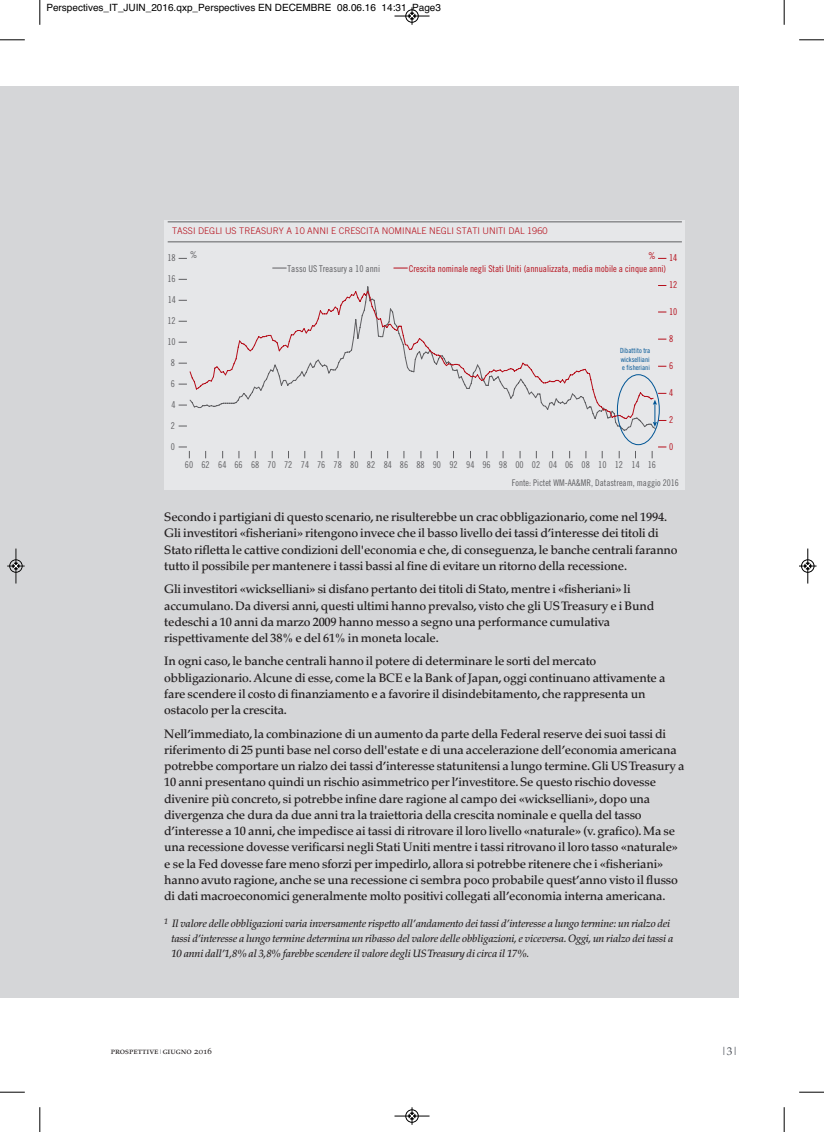
<style>
.page{position:relative;width:824px;height:1132px;background:#fff}
.page>*{position:absolute;margin:0;border:0;box-sizing:border-box;transform-origin:0 0}
.t1{font:500 12.25px/16.2px "Palatino";letter-spacing:-.015em;color:#231f20}
.t2{font:11.25px "Palatino Linotype";color:#4c5159}
.t3{font:italic 500 10.62px/15px "Palatino";letter-spacing:-.015em;color:#231f20}
.t4{font:10px "Helvetica";color:#000}
.t5{font:9.38px "Trade Gothic Cond Eighteen";color:#5f5f62}
.t6{font:9.38px "Trade Gothic LT Std Cn 18";color:#b50e1a}
.t7{font:9.38px "Trade Gothic Cond Eighteen";color:#b50e1a}
.t8{font:300 9.12px "Trade Gothic";color:#b50e1a}
.t9{font:9.12px "Trade Gothic LT Std Cn 18";color:#5f5f62}
.t10{font:8.75px "Palatino SC";color:#231f20}
.t11{font:7.12px/8.5px "Trade Gothic Cond Eighteen";color:#005595;text-align:justify}
.s1{font-family:"Palatino";font-size:6.25px;color:#4c5159}
</style>
<div class="page">
<div style="left:0;top:86px;width:738px;height:912px;background:#d5d6d8"></div>
<div style="left:164px;top:220px;width:520px;height:270px;background:#e6e7e9"></div>
<hr style="left:168px;top:242px;width:514px;height:1px;background:#5f5f62">
<hr style="left:168px;top:222px;width:514px;height:1px;background:#5f5f62">
<svg style="left:179px;top:447px;width:11px;height:11px"></svg>
<svg style="left:652px;top:447px;width:14px;height:11px"></svg>
<svg style="left:189px;top:290px;width:465px;height:130px"></svg>
<svg style="left:273px;top:268px;width:13px;height:1px"></svg>
<svg style="left:394px;top:268px;width:13px;height:1px"></svg>
<div style="left:617px;top:374px;width:43px;height:71px;border:1px solid #005595;border-radius:50%"></div>
<svg style="left:653px;top:400px;width:13px;height:27px"></svg>
<svg style="left:39px;top:0;width:2px;height:25px"></svg>
<svg style="left:0;top:39px;width:25px;height:2px"></svg>
<svg style="left:783px;top:0;width:2px;height:25px"></svg>
<svg style="left:799px;top:39px;width:25px;height:2px"></svg>
<svg style="left:39px;top:1107px;width:2px;height:25px"></svg>
<svg style="left:0;top:1092px;width:25px;height:1px"></svg>
<svg style="left:783px;top:1107px;width:2px;height:25px"></svg>
<svg style="left:799px;top:1092px;width:25px;height:1px"></svg>
<div style="left:405px;top:9px;width:14px;height:14px;border:1px solid #fff;border-radius:50%"></div>
<hr style="left:394px;top:16px;width:35px;height:1px;background:#000">
<div style="left:405px;top:10px;width:13px;height:12px;border:1px solid #000;border-radius:50%"></div>
<svg style="left:409px;top:7px;width:6px;height:18px"></svg>
<div style="left:405px;top:1109px;width:14px;height:14px;border:1px solid #fff;border-radius:50%"></div>
<hr style="left:394px;top:1116px;width:35px;height:1px;background:#000">
<div style="left:405px;top:1110px;width:13px;height:12px;border:1px solid #000;border-radius:50%"></div>
<svg style="left:409px;top:1107px;width:6px;height:18px"></svg>
<div style="left:9px;top:559px;width:14px;height:14px;border:1px solid #fff;border-radius:50%"></div>
<hr style="left:16px;top:549px;width:1px;height:35px;background:#000">
<div style="left:10px;top:560px;width:12px;height:12px;border:1px solid #000;border-radius:50%"></div>
<svg style="left:7px;top:563px;width:18px;height:6px"></svg>
<div style="left:801px;top:559px;width:13px;height:14px;border:1px solid #fff;border-radius:50%"></div>
<hr style="left:807px;top:549px;width:1px;height:35px;background:#000">
<div style="left:801px;top:560px;width:13px;height:12px;border:1px solid #000;border-radius:50%"></div>
<svg style="left:799px;top:563px;width:17px;height:6px"></svg>
<p class="t4" style="left:46px;top:2px;width:396px">Perspectives_IT_JUIN_2016.qxp_Perspectives EN DECEMBRE 08.06.16 14:31 Page3</p>
<p class="t8" style="left:172px;top:228px;width:377px">TASSI DEGLI US TREASURY A 10 ANNI E CRESCITA NOMINALE NEGLI STATI UNITI DAL 1960</p>
<p class="t5" style="left:167px;top:254px;width:10px">18</p>
<p class="t5" style="left:190px;top:251px;width:9px">%</p>
<p class="t7" style="left:648px;top:252px;width:9px">%</p>
<p class="t7" style="left:669px;top:254px;width:10px">14</p>
<p class="t5" style="left:167px;top:275px;width:10px">16</p>
<p class="t5" style="left:168px;top:296px;width:10px">14</p>
<p class="t5" style="left:167px;top:317px;width:10px">12</p>
<p class="t5" style="left:167px;top:338px;width:10px">10</p>
<p class="t5" style="left:171px;top:359px;width:6px">8</p>
<p class="t5" style="left:171px;top:380px;width:6px">6</p>
<p class="t5" style="left:171px;top:401px;width:6px">4</p>
<p class="t5" style="left:171px;top:422px;width:6px">2</p>
<p class="t5" style="left:171px;top:443px;width:6px">0</p>
<p class="t5" style="left:287px;top:265px;width:94px">Tasso US Treasury a 10 anni</p>
<p class="t6" style="left:409px;top:265px;width:259px">Crescita nominale negli Stati Uniti (annualizzata, media mobile a cinque anni)</p>
<p class="t7" style="left:669px;top:281px;width:10px">12</p>
<p class="t7" style="left:669px;top:308px;width:10px">10</p>
<p class="t11" style="left:620px;top:347px;width:32px">Dibattito tra wickselliani e fisheriani</p>
<p class="t7" style="left:669px;top:335px;width:6px">8</p>
<p class="t7" style="left:669px;top:362px;width:6px">6</p>
<p class="t7" style="left:669px;top:389px;width:6px">4</p>
<p class="t7" style="left:669px;top:416px;width:6px">2</p>
<p class="t7" style="left:669px;top:443px;width:6px">0</p>
<p class="t5" style="left:185px;top:461px;width:473px">60 62 64 66 68 70 72 74 76 78 80 82 84 86 88 90 92 94 96 98 00 02 04 06 08 10 12 14 16</p>
<p class="t9" style="left:512px;top:479px;width:169px">Fonte: Pictet WM-AA&amp;MR, Datastream, maggio 2016</p>
<p class="t1" style="left:164px;top:510px;width:515px">Secondo i partigiani di questo scenario,ne risulterebbe un crac obbligazionario, come nel 1994.<br>Gli investitori «fisheriani» ritengono invece che il basso livello dei tassi d’interesse dei titoli di Stato rifletta le cattive condizioni dell'economia e che,di conseguenza,le banche centrali faranno tutto il possibile per mantenere i tassi bassi al fine di evitare un ritorno della recessione.</p>
<p class="t1" style="left:164px;top:582px;width:491px">Gli investitori «wickselliani» si disfano pertanto dei titoli di Stato,mentre i «fisheriani» li accumulano.Da diversi anni,questi ultimi hanno prevalso,visto che gli USTreasury e i Bund tedeschi a 10 anni da marzo 2009 hanno messo a segno una performance cumulativa rispettivamente del 38% e del 61% in moneta locale.</p>
<p class="t1" style="left:164px;top:654px;width:502px">In ogni caso,le banche centrali hanno il potere di determinare le sorti del mercato obbligazionario.Alcune di esse, come la BCE e la Bank of Japan,oggi continuano attivamente a fare scendere il costo di finanziamento e a favorire il disindebitamento, che rappresenta un ostacolo per la crescita.</p>
<p class="t1" style="left:164px;top:727px;width:521px">Nell’immediato,la combinazione di un aumento da parte della Federal reserve dei suoi tassi di riferimento di 25 punti base nel corso dell'estate e di una accelerazione dell’economia americana potrebbe comportare un rialzo dei tassi d’interesse statunitensi a lungo termine.Gli USTreasury a 10 anni presentano quindi un rischio asimmetrico per l’investitore.Se questo rischio dovesse divenire più concreto, si potrebbe infine dare ragione al campo dei «wickselliani»,dopo una divergenza che dura da due anni tra la traiettoria della crescita nominale e quella del tasso d’interesse a 10 anni, che impedisce ai tassi di ritrovare il loro livello «naturale» (v.grafico).Ma se una recessione dovesse verificarsi negli Stati Uniti mentre i tassi ritrovano il loro tasso «naturale» e se la Fed dovesse fare meno sforzi per impedirlo, allora si potrebbe ritenere che i «fisheriani» hanno avuto ragione, anche se una recessione ci sembra poco probabile quest’anno visto il flusso di dati macroeconomici generalmente molto positivi collegati all’economia interna americana.</p>
<p class="t3" style="left:171px;top:917px;width:503px;text-indent:-7px"><sup>1</sup> Il valore delle obbligazioni varia inversamente rispetto all’andamento dei tassi d’interesse a lungo termine: un rialzo dei tassi d’interesse a lungo termine determina un ribasso del valore delle obbligazioni, e viceversa.Oggi,un rialzo dei tassi a<br>10 anni dall’1,8% al 3,8% farebbe scendere il valore degli USTreasury di circa il 17%.</p>
<p class="t10" style="left:111px;top:1047px;width:103px">prospettive<span class="s1">|</span>giugno 2016</p>
<p class="t2" style="left:721px;top:1045px;width:18px">|3|</p>
</div>
